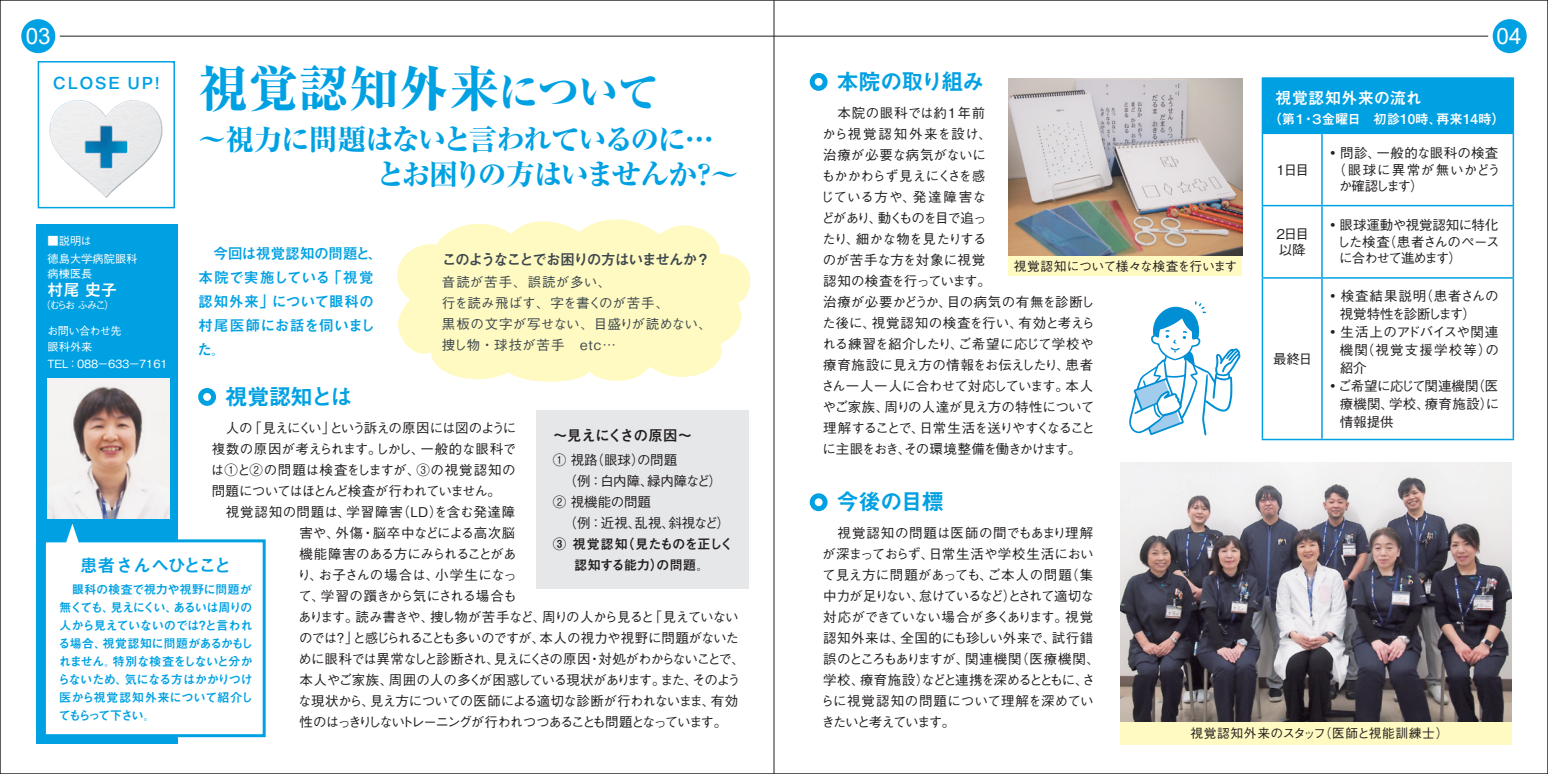
<style>
.page{position:relative;width:1548px;height:774px;background:#fff}
.page>*{position:absolute;margin:0;border:0;box-sizing:border-box;transform-origin:0 0}
.t1{font:800 49.5px "Ryumin Pr 6";letter-spacing:.015em;color:#00a1e3}
.t2{font:800 28.5px/34.5px "Ryumin Pr 6";letter-spacing:-.045em;color:#00a1e3}
.t3{font:22.5px "Midashi Go Pr 6 MB31";letter-spacing:-.06em;color:#00a1e3}
.t4{font:22.5px "Arial";color:#fff}
.t5{font:700 18px "Mi Go MB1 Std De";letter-spacing:-.05em;color:#00a1e3}
.t6{font:700 16.5px "Mi Go MB1 Std De";letter-spacing:-.01em;color:#fff}
.t7{font:700 16.5px "Mi Go MB1 Std De";letter-spacing:.12em;color:#00a1e3}
.t8{font:700 15px/24px "Mi Go MB1 Std De";letter-spacing:-.02em;color:#00a1e3}
.t9{font:700 15px "Mi Go MB1 Std De";letter-spacing:-.11em;color:#3d474e}
.t10{font:700 15px "Mi Go MB1 Std De";letter-spacing:-.065em;color:#231f20}
.t11{font:500 13.5px/21px "Gothic BBB Pr 6";letter-spacing:-.035em;color:#231f20}
.t12{font:500 13.5px/21px "Gothic BBB Pr 6";letter-spacing:-.06em;color:#231f20}
.t13{font:500 13.5px/21px "Gothic BBB Pr 6";letter-spacing:.015em;color:#3d474e}
.t14{font:700 13.5px/21px "Mi Go MB1 Std De";letter-spacing:-.06em;color:#231f20;text-align:center}
.t15{font:700 13.5px "Mi Go MB1 Std De";color:#fff}
.t16{font:500 13.5px "Gothic BBB Pr 6";letter-spacing:.03em;color:#231f20}
.t17{font:500 13.5px "Gothic BBB Pr 6";letter-spacing:.07em;color:#231f20}
.t18{font:500 13.5px "Gothic BBB Pr 6";letter-spacing:-.01em;color:#231f20}
.t19{font:500 13.5px "Gothic BBB Pr 6";letter-spacing:.015em;color:#231f20}
.t20{font:500 13.5px "Gothic BBB Pr 6";letter-spacing:.065em;color:#231f20}
.t21{font:500 13.5px "Gothic BBB Pr 6";letter-spacing:.085em;color:#231f20}
.t22{font:500 13.5px "Gothic BBB Pr 6";letter-spacing:-.115em;color:#231f20}
.t23{font:500 12.75px "Gothic BBB Pr 6";letter-spacing:.05em;color:#231f20}
.t24{font:500 12.75px "Gothic BBB Pr 6";letter-spacing:-.03em;color:#231f20}
.t25{font:700 12.3px/18px "Mi Go MB1 Std De";letter-spacing:-.055em;color:#00a1e3;text-align:justify}
.t26{font:500 11.25px/16.5px "Gothic BBB Pr 6";letter-spacing:-.07em;color:#fff}
.t27{font:500 11.25px/18px "Gothic BBB Pr 6";color:#fff}
.t28{font:500 10.5px "Gothic BBB Pr 6";letter-spacing:-.22em;color:#fff}
.s1{font-size:40.5px}
</style>
<div class="page">
<img style="left:1120px;top:463px;width:392px;height:259px">
<div style="left:36px;top:224px;width:142px;height:520px;background:#00a1e3"></div>
<div style="left:38px;top:61px;width:137px;height:147px;background:#fff;border:2px solid #00a1e3"></div>
<img style="left:49px;top:100px;width:114px;height:98px">
<div style="left:198px;top:388px;width:18px;height:18px;border:5px solid #00a1e3;border-radius:50%"></div>
<div style="left:810px;top:73px;width:17px;height:18px;border:5px solid #00a1e3;border-radius:50%"></div>
<div style="left:810px;top:493px;width:17px;height:18px;border:5px solid #00a1e3;border-radius:50%"></div>
<div style="left:1120px;top:722px;width:392px;height:22px;background:#fffac1"></div>
<svg style="left:397px;top:142px;width:377px;height:317px"></svg>
<div style="left:1262px;top:78px;width:251px;height:55px;background:#00a1e3"></div>
<svg style="left:1263px;top:134px;width:249px;height:305px"></svg>
<hr style="left:1261px;top:77px;width:61px;height:2px;background:#00a1e3">
<hr style="left:1261px;top:79px;width:2px;height:54px;background:#00a1e3">
<hr style="left:1322px;top:77px;width:192px;height:2px;background:#00a1e3">
<hr style="left:1512px;top:79px;width:2px;height:54px;background:#00a1e3">
<hr style="left:1261px;top:133px;width:61px;height:1px;background:#00a1e3">
<hr style="left:1261px;top:134px;width:2px;height:71px;background:#00a1e3">
<hr style="left:1322px;top:133px;width:192px;height:1px;background:#00a1e3">
<hr style="left:1321px;top:134px;width:1px;height:71px;background:#00a1e3">
<hr style="left:1512px;top:134px;width:2px;height:71px;background:#00a1e3">
<hr style="left:1261px;top:205px;width:61px;height:1px;background:#00a1e3">
<hr style="left:1261px;top:206px;width:2px;height:71px;background:#00a1e3">
<hr style="left:1322px;top:205px;width:192px;height:1px;background:#00a1e3">
<hr style="left:1321px;top:206px;width:1px;height:71px;background:#00a1e3">
<hr style="left:1512px;top:206px;width:2px;height:71px;background:#00a1e3">
<hr style="left:1261px;top:277px;width:61px;height:2px;background:#00a1e3">
<hr style="left:1261px;top:279px;width:2px;height:160px;background:#00a1e3">
<hr style="left:1322px;top:277px;width:192px;height:2px;background:#00a1e3">
<hr style="left:1321px;top:279px;width:1px;height:160px;background:#00a1e3">
<hr style="left:1512px;top:279px;width:2px;height:160px;background:#00a1e3">
<hr style="left:1261px;top:439px;width:61px;height:1px;background:#00a1e3">
<hr style="left:1322px;top:439px;width:192px;height:1px;background:#00a1e3">
<svg style="left:45px;top:509px;width:221px;height:229px"></svg>
<div style="left:536px;top:411px;width:212px;height:178px;background:#e6e7e9"></div>
<div style="left:1008px;top:255px;width:234px;height:21px;background:#fffac1"></div>
<img style="left:1008px;top:78px;width:234px;height:177px">
<img style="left:48px;top:379px;width:121px;height:139px">
<svg style="left:1129px;top:301px;width:111px;height:135px"></svg>
<hr style="left:774px;top:36px;width:740px;height:1px;background:#231f20">
<hr style="left:43px;top:36px;width:731px;height:1px;background:#231f20">
<svg style="left:1490px;top:17px;width:39px;height:38px"></svg>
<div style="left:1488px;top:15px;width:43px;height:43px;border:4px solid #fff;border-radius:50%"></div>
<svg style="left:19px;top:17px;width:39px;height:38px"></svg>
<div style="left:17px;top:15px;width:43px;height:43px;border:4px solid #fff;border-radius:50%"></div>
<hr style="left:774px;top:0;width:1px;height:774px;background:#231f20">
<h3 class="t4" style="left:26px;top:21px;width:27px">03</h3>
<h3 class="t4" style="left:1496px;top:21px;width:27px">04</h3>
<p class="t7" style="left:53px;top:70px;width:108px">CLOSE UP!</p>
<p class="t27" style="left:48px;top:231px;width:91px">■説明は<br>徳島大学病院眼科</p>
<p class="t27" style="left:48px;top:264px;width:46px">病棟医長</p>
<p class="t6" style="left:47px;top:278px;width:72px">村尾 史子</p>
<p class="t28" style="left:40px;top:297px;width:76px">（むらお ふみこ）</p>
<p class="t26" style="left:47px;top:322px;width:124px">お問い合わせ先<br>眼科外来<br>TEL ：０８８－６３３－７１６１</p>
<h1 class="t1" style="left:199px;top:50px;width:462px">視覚認知外来<span class="s1">について</span></h1>
<h2 class="t2" style="left:376px;top:121px;width:364px;text-indent:-179px">～視力に問題はないと言われているのに…とお困りの方はいませんか？～</h2>
<p class="t8" style="left:197px;top:239px;width:187px">　今回は視覚認知の問題と、本院で実施している「視覚認知外来」について眼科の村尾医師にお話を伺いました。</p>
<h3 class="t3" style="left:225px;top:378px;width:129px">視覚認知とは</h3>
<p class="t9" style="left:442px;top:248px;width:270px">このようなことでお困りの方はいませんか？</p>
<p class="t13" style="left:442px;top:271px;width:272px">音読が苦手、誤読が多い、<br>行を読み飛ばす、字を書くのが苦手、<br>黒板の文字が写せない、目盛りが読めない、捜し物・球技が苦手　etc…</p>
<p class="t11" style="left:211px;top:416px;width:307px;text-align:justify;text-indent:15px">人の「見えにくい」という訴えの原因には図のように複数の原因が考えられます。しかし、一般的な眼科では①と②の問題は検査をしますが、③の視覚認知の問題についてはほとんど検査が行われていません。</p>
<p class="t12" style="left:297px;top:500px;width:449px;text-indent:-72px">視覚認知の問題は、学習障害（LD）を含む発達障<br>害や、外傷・脳卒中などによる高次脳<br>機能障害のある方にみられることがあ<br>り、お子さんの場合は、小学生になっ<br>て、学習の躓きから気にされる場合も<br>あります。読み書きや、捜し物が苦手など、周りの人から見ると「見えていないのでは？」と感じられることも多いのですが、本人の視力や視野に問題がないために眼科では異常なしと診断され、見えにくさの原因・対処がわからないことで、本人やご家族、周囲の人の多くが困惑している現状があります。また、そのような現状から、見え方についての医師による適切な診断が行われないまま、有効性のはっきりしないトレーニングが行われつつあることも問題となっています。</p>
<p class="t10" style="left:553px;top:424px;width:141px">～見えにくさの原因～</p>
<p class="t11" style="left:553px;top:449px;width:126px">① 視路（眼球）の問題</p>
<p class="t11" style="left:564px;top:470px;width:160px">（例：白内障、緑内障など）</p>
<p class="t11" style="left:553px;top:491px;width:100px">② 視機能の問題</p>
<p class="t11" style="left:553px;top:512px;width:179px">　 （例：近視、乱視、斜視など）</p>
<p class="t14" style="left:553px;top:532px;width:182px">③ 視覚認知（見たものを正しく認知する能力）の問題。</p>
<h3 class="t5" style="left:80px;top:551px;width:153px">患者さんへひとこと</h3>
<p class="t25" style="left:58px;top:579px;width:197px">　眼科の検査で視力や視野に問題が無くても、見えにくい、あるいは周りの人から見えていないのでは？と言われる場合、視覚認知に問題があるかもしれません。特別な検査をしないと分からないため、気になる方はかかりつけ医から視覚認知外来について紹介してもらって下さい。</p>
<h3 class="t3" style="left:836px;top:63px;width:150px">本院の取り組み</h3>
<p class="t11" style="left:821px;top:101px;width:276px">　本院の眼科では約１年前<br>から視覚認知外来を設け、<br>治療が必要な病気がないに<br>もかかわらず見えにくさを感<br>じている方や、発達障害な<br>どがあり、動くものを目で追っ<br>たり、細かな物を見たりする<br>のが苦手な方を対象に視覚<br>認知の検査を行っています。<br>治療が必要かどうか、目の病気の有無を診断した後に、視覚認知の検査を行い、有効と考えられる練習を紹介したり、ご希望に応じて学校や療育施設に見え方の情報をお伝えしたり、患者さん一人一人に合わせて対応しています。本人やご家族、周りの人達が見え方の特性について理解することで、日常生活を送りやすくなることに主眼をおき、その環境整備を働きかけます。</p>
<p class="t24" style="left:1014px;top:256px;width:225px">視覚認知について様々な検査を行います</p>
<h3 class="t3" style="left:836px;top:483px;width:109px">今後の目標</h3>
<p class="t6" style="left:1275px;top:85px;width:148px">視覚認知外来の流れ</p>
<p class="t15" style="left:1268px;top:109px;width:238px">（第１・３金曜日　初診10時、再来14時）</p>
<p class="t11" style="left:1274px;top:158px;width:36px">１日目</p>
<p class="t16" style="left:1326px;top:142px;width:174px">・問診、一般的な眼科の検査</p>
<p class="t20" style="left:1332px;top:159px;width:170px">（眼球に異常が無いかどう</p>
<p class="t11" style="left:1338px;top:175px;width:87px">か確認します）</p>
<p class="t11" style="left:1274px;top:224px;width:36px;line-height:16.5px;text-align:center">２日目以降</p>
<p class="t11" style="left:1337px;top:216px;width:164px;line-height:16.5px;text-align:justify;text-indent:-11px">・眼球運動や視覚認知に特化した検査（患者さんのペースに合わせて進めます）</p>
<p class="t11" style="left:1273px;top:347px;width:41px">最終日</p>
<p class="t17" style="left:1326px;top:285px;width:174px">・検査結果説明（患者さんの</p>
<p class="t22" style="left:1339px;top:303px;width:138px">視覚特性を診断します）</p>
<p class="t18" style="left:1326px;top:321px;width:174px">・生活上のアドバイスや関連</p>
<p class="t21" style="left:1339px;top:339px;width:161px">機関（視覚支援学校等）の</p>
<p class="t11" style="left:1339px;top:356px;width:28px">紹介</p>
<p class="t11" style="left:1326px;top:374px;width:174px">・ご希望に応じて関連機関（医</p>
<p class="t19" style="left:1339px;top:393px;width:161px">療機関、学校、療育施設）に</p>
<p class="t11" style="left:1339px;top:410px;width:55px">情報提供</p>
<p class="t11" style="left:821px;top:521px;width:281px">　視覚認知の問題は医師の間でもあまり理解が深まっておらず、日常生活や学校生活において見え方に問題があっても、ご本人の問題（集中力が足りない、怠けているなど）とされて適切な対応ができていない場合が多くあります。視覚認知外来は、全国的にも珍しい外来で、試行錯誤のところもありますが、関連機関（医療機関、学校、療育施設）などと連携を深めるとともに、さらに視覚認知の問題について理解を深めていきたいと考えています。</p>
<p class="t23" style="left:1190px;top:723px;width:259px">視覚認知外来のスタッフ（医師と視能訓練士）</p>
</div>
